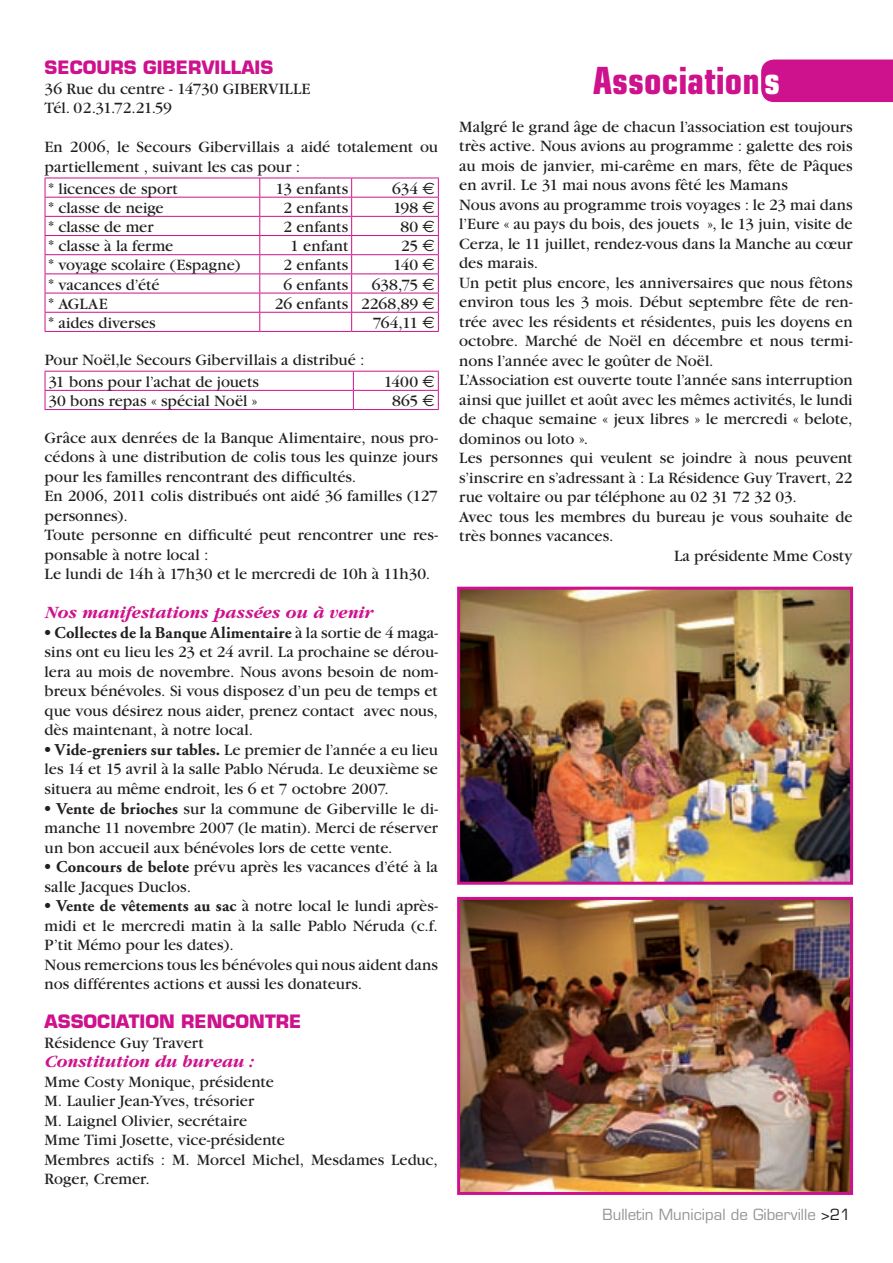
<style>
.page{position:relative;width:893px;height:1263px;background:#fff}
.page>*{position:absolute;margin:0;border:0;box-sizing:border-box;transform-origin:0 0}
.t1{font:700 condensed 37.5px "Eurostile";color:#ce118c}
.t2{font:italic 700 18px "Garamond";letter-spacing:-.005em;color:#ce118c}
.t3{font:700 18px "Eurostile";color:#ce118c}
.t4{font:16.5px/19.5px "Garamond";color:#231f20}
.t5{font:700 16.5px "Adobe Garamond";letter-spacing:.015em;color:#231f20}
.t6{font:15px "Eurostile";color:#939598}
.s1{font-family:"Euro Sans"}
.s2{font-family:"Garamond";font-weight:400}
.s3{font-family:"Adobe Garamond";font-weight:700}
.s4{color:#fff}
.s5{color:#231f20}
</style>
<div class="page">
<div style="left:761px;top:60px;width:132px;height:42px;background:#ce118c"></div>
<hr style="left:45px;top:178px;width:215px;height:1px;background:#ce118c">
<hr style="left:260px;top:178px;width:92px;height:1px;background:#ce118c">
<hr style="left:352px;top:178px;width:87px;height:1px;background:#ce118c">
<hr style="left:45px;top:197px;width:215px;height:1px;background:#ce118c">
<hr style="left:260px;top:197px;width:92px;height:1px;background:#ce118c">
<hr style="left:352px;top:197px;width:87px;height:1px;background:#ce118c">
<hr style="left:45px;top:216px;width:215px;height:1px;background:#ce118c">
<hr style="left:260px;top:216px;width:92px;height:1px;background:#ce118c">
<hr style="left:352px;top:216px;width:87px;height:1px;background:#ce118c">
<hr style="left:45px;top:235px;width:215px;height:1px;background:#ce118c">
<hr style="left:260px;top:235px;width:92px;height:1px;background:#ce118c">
<hr style="left:352px;top:235px;width:87px;height:1px;background:#ce118c">
<hr style="left:45px;top:254px;width:215px;height:1px;background:#ce118c">
<hr style="left:260px;top:254px;width:92px;height:1px;background:#ce118c">
<hr style="left:352px;top:254px;width:87px;height:1px;background:#ce118c">
<hr style="left:45px;top:273px;width:215px;height:1px;background:#ce118c">
<hr style="left:260px;top:273px;width:92px;height:1px;background:#ce118c">
<hr style="left:352px;top:273px;width:87px;height:1px;background:#ce118c">
<hr style="left:45px;top:293px;width:215px;height:1px;background:#ce118c">
<hr style="left:260px;top:293px;width:92px;height:1px;background:#ce118c">
<hr style="left:352px;top:293px;width:87px;height:1px;background:#ce118c">
<hr style="left:45px;top:312px;width:215px;height:1px;background:#ce118c">
<svg style="left:45px;top:178px;width:1px;height:153px"></svg>
<hr style="left:260px;top:312px;width:92px;height:1px;background:#ce118c">
<svg style="left:259px;top:178px;width:1px;height:153px"></svg>
<hr style="left:352px;top:312px;width:87px;height:1px;background:#ce118c">
<svg style="left:351px;top:178px;width:1px;height:153px"></svg>
<svg style="left:438px;top:178px;width:1px;height:153px"></svg>
<hr style="left:45px;top:331px;width:215px;height:1px;background:#ce118c">
<hr style="left:260px;top:331px;width:92px;height:1px;background:#ce118c">
<hr style="left:352px;top:331px;width:87px;height:1px;background:#ce118c">
<hr style="left:45px;top:371px;width:308px;height:1px;background:#ce118c">
<hr style="left:353px;top:371px;width:86px;height:1px;background:#ce118c">
<hr style="left:45px;top:390px;width:308px;height:1px;background:#ce118c">
<svg style="left:45px;top:372px;width:1px;height:37px"></svg>
<hr style="left:353px;top:390px;width:86px;height:1px;background:#ce118c">
<svg style="left:353px;top:372px;width:1px;height:37px"></svg>
<svg style="left:438px;top:372px;width:1px;height:37px"></svg>
<hr style="left:45px;top:409px;width:308px;height:1px;background:#ce118c">
<hr style="left:353px;top:409px;width:86px;height:1px;background:#ce118c">
<img style="left:461px;top:591px;width:388px;height:290px">
<div style="left:457px;top:587px;width:396px;height:298px;border:3px solid #ce118c"></div>
<img style="left:461px;top:901px;width:388px;height:290px">
<div style="left:457px;top:897px;width:396px;height:298px;border:3px solid #ce118c"></div>
<p class="t3" style="left:45px;top:56px;width:230px">SECOURS gIBERVILLAIS</p>
<p class="t4" style="left:45px;top:79px;width:267px">36 Rue du centre - 14730 GIBERVILLE<br>Tél. 02.31.72.21.59</p>
<p class="t4" style="left:45px;top:137px;width:395px">En 2006, le Secours Gibervillais a aidé totalement ou partiellement , suivant les cas pour :</p>
<p class="t4" style="left:48px;top:179px;width:131px">* licences de sport</p>
<p class="t4" style="left:275px;top:179px;width:74px">13 enfants</p>
<p class="t4" style="left:392px;top:179px;width:44px">634 <span class="s1">E</span></p>
<p class="t4" style="left:48px;top:198px;width:117px">* classe de neige</p>
<p class="t4" style="left:283px;top:198px;width:66px">2 enfants</p>
<p class="t4" style="left:393px;top:198px;width:43px">198 <span class="s1">E</span></p>
<p class="t4" style="left:48px;top:217px;width:107px">* classe de mer</p>
<p class="t4" style="left:283px;top:217px;width:66px">2 enfants</p>
<p class="t4" style="left:400px;top:217px;width:36px">80 <span class="s1">E</span></p>
<p class="t4" style="left:48px;top:237px;width:126px">* classe à la ferme</p>
<p class="t4" style="left:290px;top:237px;width:60px">1 enfant</p>
<p class="t4" style="left:401px;top:237px;width:35px">25 <span class="s1">E</span></p>
<p class="t4" style="left:48px;top:256px;width:193px">* voyage scolaire (Espagne)</p>
<p class="t4" style="left:283px;top:256px;width:66px">2 enfants</p>
<p class="t4" style="left:393px;top:256px;width:43px">140 <span class="s1">E</span></p>
<p class="t4" style="left:48px;top:275px;width:113px">* vacances d’été</p>
<p class="t4" style="left:283px;top:275px;width:66px">6 enfants</p>
<p class="t4" style="left:372px;top:275px;width:65px">638,75 <span class="s1">E</span></p>
<p class="t4" style="left:49px;top:294px;width:61px">* AGLAE</p>
<p class="t4" style="left:275px;top:294px;width:162px">26 enfants 2268,89 <span class="s1">E</span></p>
<p class="t4" style="left:49px;top:313px;width:109px">* aides diverses</p>
<p class="t4" style="left:373px;top:313px;width:64px">764,11 <span class="s1">E</span></p>
<p class="t4" style="left:45px;top:349px;width:321px;line-height:22.2px">Pour Noël,le Secours Gibervillais a distribué :<br>31 bons pour l’achat de jouets</p>
<p class="t4" style="left:384px;top:372px;width:52px">1400 <span class="s1">E</span></p>
<p class="t4" style="left:48px;top:391px;width:210px">30 bons repas « spécial Noël »</p>
<p class="t4" style="left:392px;top:391px;width:44px">865 <span class="s1">E</span></p>
<p class="t4" style="left:45px;top:428px;width:395px">Grâce aux denrées de la Banque Alimentaire, nous pro&shy;cédons à une distribution de colis tous les quinze jours pour les familles rencontrant des difficultés.<br>En 2006, 2011 colis distribués ont aidé 36 familles (127 personnes).<br>Toute personne en difficulté peut rencontrer une res&shy;ponsable à notre local :<br>Le lundi de 14h à 17h30 et le mercredi de 10h à 11h30.</p>
<p class="t2" style="left:45px;top:603px;width:330px">Nos manifestations passées ou à venir</p>
<p class="t5" style="left:45px;top:624px;width:395px">• Collectes de la Banque Alimentaire <span class="s2">à la sortie de 4 maga-</span></p>
<p class="t4" style="left:45px;top:643px;width:395px;text-align:justify">sins ont eu lieu les 23 et 24 avril. La prochaine se dérou&shy;lera au mois de novembre. Nous avons besoin de nom&shy;breux bénévoles. Si vous disposez d’un peu de temps et que vous désirez nous aider, prenez contact avec nous, dès maintenant, à notre local.</p>
<p class="t4" style="left:45px;top:740px;width:395px;text-align:justify"><span class="s3">• Vide-greniers sur tables.</span> Le premier de l’année a eu lieu les 14 et 15 avril à la salle Pablo Néruda. Le deuxième se situera au même endroit, les 6 et 7 octobre 2007.</p>
<p class="t4" style="left:45px;top:799px;width:395px;text-align:justify"><span class="s3">• Vente de brioches</span> sur la commune de Giberville le di&shy;manche 11 novembre 2007 (le matin). Merci de réserver un bon accueil aux bénévoles lors de cette vente.</p>
<p class="t4" style="left:45px;top:857px;width:395px"><span class="s3">• Concours de belote</span> prévu après les vacances d’été à la salle Jacques Duclos.</p>
<p class="t4" style="left:45px;top:896px;width:395px"><span class="s3">• Vente de vêtements au sac</span> à notre local le lundi après&shy;midi et le mercredi matin à la salle Pablo Néruda (c.f.<br>P’tit Mémo pour les dates).<br>Nous remercions tous les bénévoles qui nous aident dans nos différentes actions et aussi les donateurs.</p>
<p class="t3" style="left:45px;top:1010px;width:258px">ASSOCIATION RENCONTRE</p>
<p class="t4" style="left:45px;top:1033px;width:161px">Résidence Guy Travert</p>
<p class="t2" style="left:45px;top:1051px;width:210px">Constitution du bureau :</p>
<p class="t4" style="left:45px;top:1072px;width:395px">Mme Costy Monique, présidente<br>M. Laulier Jean-Yves, trésorier<br>M. Laignel Olivier, secrétaire<br>Mme Timi Josette, vice-présidente<br>Membres actifs : M. Morcel Michel, Mesdames Leduc,<br>Roger, Cremer.</p>
<h1 class="t1" style="left:593px;top:58px;width:189px">Association <span class="s4">s</span></h1>
<p class="t4" style="left:459px;top:117px;width:395px">Malgré le grand âge de chacun l’association est toujours</p>
<p class="t4" style="left:459px;top:136px;width:395px">très active. Nous avions au programme : galette des rois</p>
<p class="t4" style="left:459px;top:156px;width:395px">au mois de janvier, mi-carême en mars, fête de Pâques</p>
<p class="t4" style="left:459px;top:175px;width:330px">en avril. Le 31 mai nous avons fêté les Mamans</p>
<p class="t4" style="left:459px;top:195px;width:395px">Nous avons au programme trois voyages : le 23 mai dans</p>
<p class="t4" style="left:459px;top:215px;width:395px">l’Eure « au pays du bois, des jouets », le 13 juin, visite de</p>
<p class="t4" style="left:459px;top:234px;width:395px">Cerza, le 11 juillet, rendez-vous dans la Manche au cœur</p>
<p class="t4" style="left:459px;top:254px;width:80px">des marais.</p>
<p class="t4" style="left:459px;top:273px;width:395px">Un petit plus encore, les anniversaires que nous fêtons</p>
<p class="t4" style="left:459px;top:293px;width:395px">environ tous les 3 mois. Début septembre fête de ren-</p>
<p class="t4" style="left:459px;top:312px;width:395px">trée avec les résidents et résidentes, puis les doyens en</p>
<p class="t4" style="left:459px;top:332px;width:395px">octobre. Marché de Noël en décembre et nous termi-</p>
<p class="t4" style="left:459px;top:351px;width:256px">nons l’année avec le goûter de Noël.</p>
<p class="t4" style="left:459px;top:371px;width:395px">L’Association est ouverte toute l’année sans interruption</p>
<p class="t4" style="left:459px;top:390px;width:395px">ainsi que juillet et août avec les mêmes activités, le lundi</p>
<p class="t4" style="left:459px;top:410px;width:395px">de chaque semaine « jeux libres » le mercredi « belote,</p>
<p class="t4" style="left:459px;top:429px;width:131px">dominos ou loto ».</p>
<p class="t4" style="left:459px;top:449px;width:395px">Les personnes qui veulent se joindre à nous peuvent</p>
<p class="t4" style="left:459px;top:468px;width:395px">s’inscrire en s’adressant à : La Résidence Guy Travert, 22</p>
<p class="t4" style="left:459px;top:488px;width:339px">rue voltaire ou par téléphone au 02 31 72 32 03.</p>
<p class="t4" style="left:459px;top:507px;width:395px">Avec tous les membres du bureau je vous souhaite de</p>
<p class="t4" style="left:459px;top:527px;width:156px">très bonnes vacances.</p>
<p class="t4" style="left:674px;top:546px;width:180px">La présidente Mme Costy</p>
<p class="t6" style="left:602px;top:1205px;width:250px">Bulletin Municipal de Giberville <span class="s5">&gt;21</span></p>
</div>
